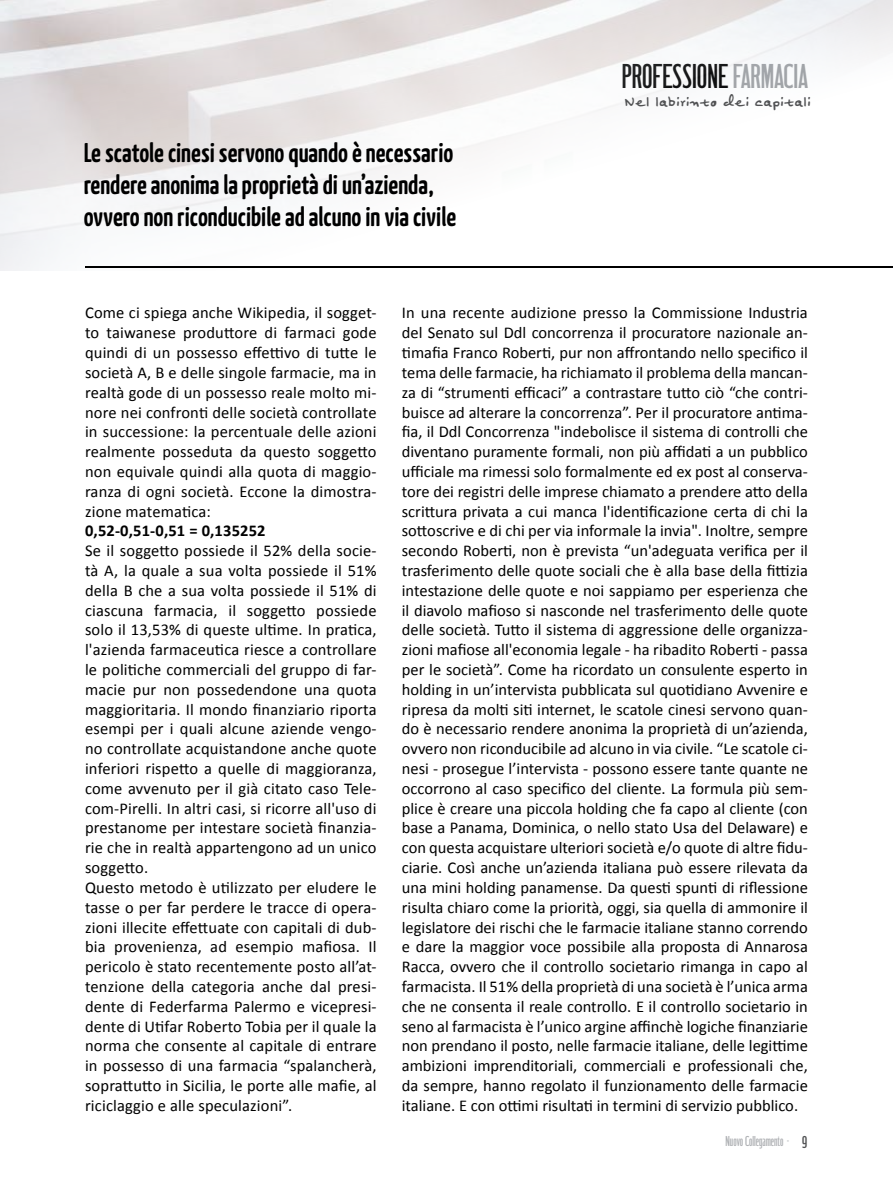
<style>
.page{position:relative;width:893px;height:1191px;background:#fff}
.page>*{position:absolute;margin:0;border:0;box-sizing:border-box;transform-origin:0 0}
.t1{font:36px "HWT Unit Gothic 721";color:#000}
.t2{font:700 27px/32.4px "Kava Pro";color:#000}
.t3{font:21px "Felt Tip Senior";color:#515254;scale:.96 1}
.t4{font:16.5px/19.8px "Calibri";letter-spacing:.01em;color:#000;text-align:justify}
.t5{font:700 16.5px "Calibri";letter-spacing:.01em;color:#000}
.t6{font:15px "HWT Unit Gothic 721";color:#afb1b4}
.s1{color:#a1a3a6}
.s2{font-size:18px;color:#515254}
</style>
<div class="page">
<img style="left:0;top:0;width:893px;height:270px">
<hr style="left:85px;top:266px;width:808px;height:1px;background:#000">
<h1 class="t1" style="left:622px;top:54px;width:188px">PROFESSIONE <span class="s1">FARMACIA</span></h1>
<h2 class="t2" style="left:84px;top:136px;width:374px">Le scatole cinesi servono quando è necessario rendere anonima la proprietà di un’azienda, ovvero non riconducibile ad alcuno in via civile</h2>
<p class="t3" style="left:625px;top:92px;width:196px">Nel labirinto dei capitali</p>
<p class="t4" style="left:85px;top:303px;width:293px">Come ci spiega anche Wikipedia, il sogget&shy;to taiwanese produttore di farmaci gode quindi di un possesso effettivo di tutte le società A, B e delle singole farmacie, ma in realtà gode di un possesso reale molto mi&shy;nore nei confronti delle società controllate in successione: la percentuale delle azioni realmente posseduta da questo soggetto non equivale quindi alla quota di maggio&shy;ranza di ogni società. Eccone la dimostra&shy;zione matematica:</p>
<p class="t5" style="left:85px;top:520px;width:182px">0,52-0,51-0,51 = 0,135252</p>
<p class="t4" style="left:85px;top:541px;width:293px;text-align:left">Se il soggetto possiede il 52% della socie&shy;tà A, la quale a sua volta possiede il 51% della B che a sua volta possiede il 51% di ciascuna farmacia, il soggetto possiede solo il 13,53% di queste ultime. In pratica, l'azienda farmaceutica riesce a controllare le politiche commerciali del gruppo di far&shy;macie pur non possedendone una quota maggioritaria. Il mondo finanziario riporta esempi per i quali alcune aziende vengo&shy;no controllate acquistandone anche quote inferiori rispetto a quelle di maggioranza, come avvenuto per il già citato caso Tele&shy;com-Pirelli. In altri casi, si ricorre all'uso di prestanome per intestare società finanzia&shy;rie che in realtà appartengono ad un unico soggetto.<br>Questo metodo è utilizzato per eludere le tasse o per far perdere le tracce di opera&shy;zioni illecite effettuate con capitali di dub&shy;bia provenienza, ad esempio mafiosa. Il pericolo è stato recentemente posto all’at&shy;tenzione della categoria anche dal presi&shy;dente di Federfarma Palermo e vicepresi&shy;dente di Utifar Roberto Tobia per il quale la norma che consente al capitale di entrare in possesso di una farmacia “spalancherà, soprattutto in Sicilia, le porte alle mafie, al riciclaggio e alle speculazioni”.</p>
<p class="t4" style="left:402px;top:303px;width:408px">In una recente audizione presso la Commissione Industria del Senato sul Ddl concorrenza il procuratore nazionale an&shy;timafia Franco Roberti, pur non affrontando nello specifico il tema delle farmacie, ha richiamato il problema della mancan&shy;za di “strumenti efficaci” a contrastare tutto ciò “che contri&shy;buisce ad alterare la concorrenza”. Per il procuratore antima&shy;fia, il Ddl Concorrenza "indebolisce il sistema di controlli che diventano puramente formali, non più affidati a un pubblico ufficiale ma rimessi solo formalmente ed ex post al conserva&shy;tore dei registri delle imprese chiamato a prendere atto della scrittura privata a cui manca l'identificazione certa di chi la sottoscrive e di chi per via informale la invia". Inoltre, sempre secondo Roberti, non è prevista “un'adeguata verifica per il trasferimento delle quote sociali che è alla base della fittizia intestazione delle quote e noi sappiamo per esperienza che il diavolo mafioso si nasconde nel trasferimento delle quote delle società. Tutto il sistema di aggressione delle organizza&shy;zioni mafiose all'economia legale - ha ribadito Roberti - passa per le società”. Come ha ricordato un consulente esperto in holding in un’intervista pubblicata sul quotidiano Avvenire e ripresa da molti siti internet, le scatole cinesi servono quan&shy;do è necessario rendere anonima la proprietà di un’azienda, ovvero non riconducibile ad alcuno in via civile. “Le scatole ci&shy;nesi - prosegue l’intervista - possono essere tante quante ne occorrono al caso specifico del cliente. La formula più sem&shy;plice è creare una piccola holding che fa capo al cliente (con base a Panama, Dominica, o nello stato Usa del Delaware) e con questa acquistare ulteriori società e/o quote di altre fidu&shy;ciarie. Così anche un’azienda italiana può essere rilevata da una mini holding panamense. Da questi spunti di riflessione risulta chiaro come la priorità, oggi, sia quella di ammonire il legislatore dei rischi che le farmacie italiane stanno correndo e dare la maggior voce possibile alla proposta di Annarosa Racca, ovvero che il controllo societario rimanga in capo al farmacista. Il 51% della proprietà di una società è l’unica arma che ne consenta il reale controllo. E il controllo societario in seno al farmacista è l’unico argine affinchè logiche finanziarie non prendano il posto, nelle farmacie italiane, delle legittime ambizioni imprenditoriali, commerciali e professionali che, da sempre, hanno regolato il funzionamento delle farmacie italiane. E con ottimi risultati in termini di servizio pubblico.</p>
<p class="t6" style="left:725px;top:1132px;width:83px">Nuovo Collegamento - <span class="s2">9</span></p>
</div>
